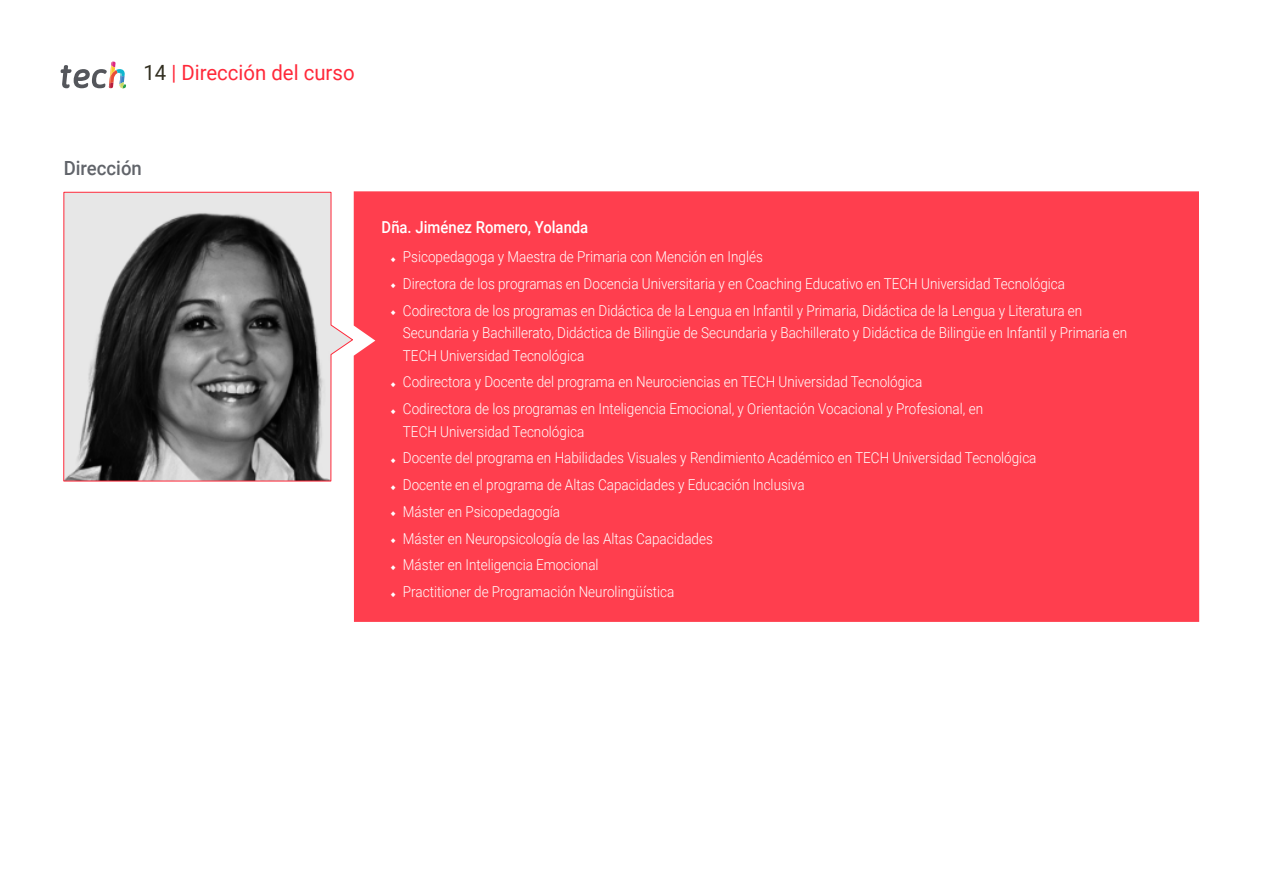
<style>
.page{position:relative;width:1263px;height:893px;background:#fff}
.page>*{position:absolute;margin:0;border:0;box-sizing:border-box;transform-origin:0 0}
.t1{font:21px "Roboto";color:#ff293a}
.t2{font:500 19.5px "Roboto";color:#61646a;scale:.95 1}
.t3{font:500 16.5px "Roboto";color:#fff;scale:.9 1}
.t4{font:300 15px/26.7px "Roboto";color:#fff;scale:.9 1}
.s1{color:#312e20}
</style>
<div class="page">
<svg style="left:61px;top:62px;width:65px;height:27px"></svg>
<svg style="left:63px;top:192px;width:290px;height:289px;background:#857f80"></svg>
<div style="left:354px;top:191px;width:845px;height:431px;background:#ff3e4e"></div>
<svg style="left:391px;top:257px;width:4px;height:5px"></svg>
<svg style="left:391px;top:283px;width:4px;height:5px"></svg>
<svg style="left:391px;top:310px;width:4px;height:5px"></svg>
<svg style="left:391px;top:382px;width:4px;height:5px"></svg>
<svg style="left:391px;top:409px;width:4px;height:5px"></svg>
<svg style="left:391px;top:458px;width:4px;height:5px"></svg>
<svg style="left:391px;top:485px;width:4px;height:5px"></svg>
<svg style="left:391px;top:511px;width:4px;height:5px"></svg>
<svg style="left:391px;top:538px;width:4px;height:5px"></svg>
<svg style="left:391px;top:565px;width:4px;height:5px"></svg>
<svg style="left:391px;top:592px;width:4px;height:5px"></svg>
<h1 class="t1" style="left:144px;top:57px;width:213px"><span class="s1">14</span> | Dirección del curso</h1>
<h2 class="t2" style="left:64px;top:154px;width:84px">Dirección</h2>
<p class="t3" style="left:382px;top:215px;width:231px">Dña. Jiménez Romero, Yolanda</p>
<p class="t4" style="left:403px;top:243px;width:756px">Psicopedagoga y Maestra de Primaria con Mención en Inglés<br>Directora de los programas en Docencia Universitaria y en Coaching Educativo en TECH Universidad Tecnológica<br>Codirectora de los programas en Didáctica de la Lengua en Infantil y Primaria, Didáctica de la Lengua y Literatura en</p>
<p class="t4" style="left:403px;top:321px;width:806px;line-height:22.5px">Secundaria y Bachillerato, Didáctica de Bilingüe de Secundaria y Bachillerato y Didáctica de Bilingüe en Infantil y Primaria en<br>TECH Universidad Tecnológica</p>
<p class="t4" style="left:403px;top:368px;width:646px">Codirectora y Docente del programa en Neurociencias en TECH Universidad Tecnológica<br>Codirectora de los programas en Inteligencia Emocional, y Orientación Vocacional y Profesional, en</p>
<p class="t4" style="left:403px;top:417px;width:705px">TECH Universidad Tecnológica<br>Docente del programa en Habilidades Visuales y Rendimiento Académico en TECH Universidad Tecnológica Docente en el programa de Altas Capacidades y Educación Inclusiva<br>Máster en Psicopedagogía<br>Máster en Neuropsicología de las Altas Capacidades<br>Máster en Inteligencia Emocional<br>Practitioner de Programación Neurolingüística</p>
</div>
